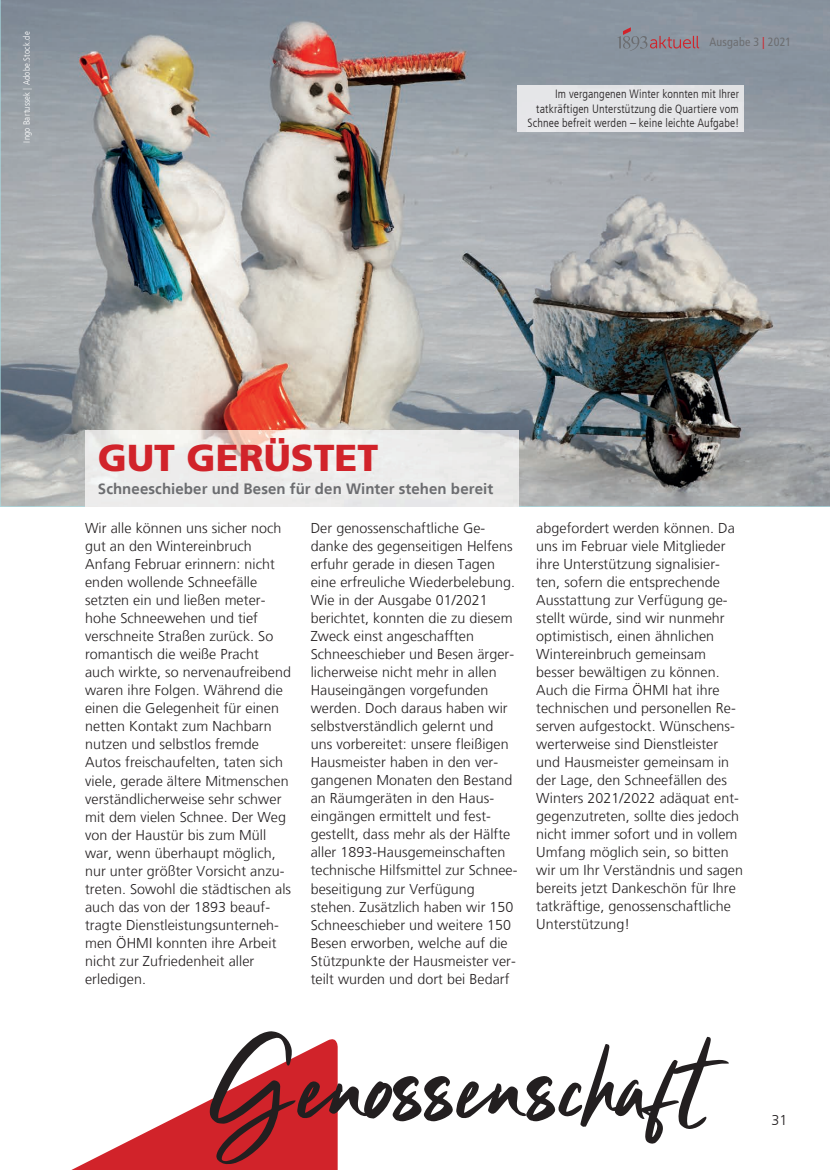
<style>
.page{position:relative;width:830px;height:1170px;background:#fff}
.page>*{position:absolute;margin:0;border:0;box-sizing:border-box;transform-origin:0 0}
.t1{font:97.5px "Clattering";color:#231f20}
.t2{font:900 37.5px "Frutiger LT Std";color:#d1232a}
.t3{font:700 15px "Frutiger LT";letter-spacing:.005em;color:#6c6d70}
.t4{font:300 14.25px/18px "Frutiger LT";letter-spacing:.005em;color:#231f20}
.t5{font:300 condensed 12px/14.4px "Frutiger LT";letter-spacing:.01em;color:#231f20;text-align:right}
.t6{font:condensed 12px "Frutiger LT";letter-spacing:.015em;color:#6c6d70}
.t7{font:300 condensed 9px "Frutiger LT";letter-spacing:.025em;color:#fff}
.s1{color:#d1232a}
</style>
<div class="page">
<svg style="left:73px;top:1039px;width:264px;height:130px"></svg>
<img style="left:1px;top:0;width:828px;height:506px">
<div style="left:517px;top:85px;width:226px;height:46px;background:#e5e6e8"></div>
<img style="left:85px;top:430px;width:433px;height:76px">
<svg style="left:617px;top:27px;width:81px;height:24px;background:#8f8791"></svg>
<p class="t7" style="left:22px;top:142px;width:112px;rotate:-90deg">Ingo Bartussek | Adobe.Stock.de</p>
<p class="t6" style="left:709px;top:35px;width:83px">Ausgabe 3 <span class="s1">|</span> 2021</p>
<p class="t5" style="left:527px;top:87px;width:213px">Im vergangenen Winter konnten mit Ihrer tatkräftigen Unterstützung die Quartiere vom<br>Schnee befreit werden – keine leichte Aufgabe!</p>
<h2 class="t2" style="left:98px;top:435px;width:282px">GUT GERÜSTET</h2>
<p class="t3" style="left:98px;top:479px;width:396px">Schneeschieber und Besen für den Winter stehen bereit</p>
<p class="t4" style="left:85px;top:519px;width:207px">Wir alle können uns sicher noch gut an den Wintereinbruch<br>Anfang Februar erinnern: nicht enden wollende Schneefälle setzten ein und ließen meter&shy;hohe Schneewehen und tief verschneite Straßen zurück. So romantisch die weiße Pracht auch wirkte, so nervenaufreibend waren ihre Folgen. Während die einen die Gelegenheit für einen netten Kontakt zum Nachbarn nutzen und selbstlos fremde<br>Autos freischaufelten, taten sich viele, gerade ältere Mitmenschen verständlicherweise sehr schwer mit dem vielen Schnee. Der Weg von der Haustür bis zum Müll war, wenn überhaupt möglich, nur unter größter Vorsicht anzu&shy;treten. Sowohl die städtischen als auch das von der 1893 beauf&shy;tragte Dienstleistungsunterneh&shy;men ÖHMI konnten ihre Arbeit nicht zur Zufriedenheit aller erledigen.</p>
<p class="t4" style="left:310px;top:519px;width:208px">Der genossenschaftliche Ge&shy;danke des gegenseitigen Helfens erfuhr gerade in diesen Tagen eine erfreuliche Wiederbelebung.<br>Wie in der Ausgabe 01/2021 berichtet, konnten die zu diesem<br>Zweck einst angeschafften<br>Schneeschieber und Besen ärger&shy;licherweise nicht mehr in allen<br>Hauseingängen vorgefunden werden. Doch daraus haben wir selbstverständlich gelernt und uns vorbereitet: unsere fleißigen<br>Hausmeister haben in den ver&shy;gangenen Monaten den Bestand an Räumgeräten in den Haus&shy;eingängen ermittelt und fest&shy;gestellt, dass mehr als der Hälfte aller 1893-Hausgemeinschaften technische Hilfsmittel zur Schnee&shy;beseitigung zur Verfügung stehen. Zusätzlich haben wir 150<br>Schneeschieber und weitere 150<br>Besen erworben, welche auf die<br>Stützpunkte der Hausmeister ver&shy;teilt wurden und dort bei Bedarf</p>
<p class="t4" style="left:536px;top:519px;width:208px">abgefordert werden können. Da uns im Februar viele Mitglieder ihre Unterstützung signalisier&shy;ten, sofern die entsprechende<br>Ausstattung zur Verfügung ge&shy;stellt würde, sind wir nunmehr optimistisch, einen ähnlichen<br>Wintereinbruch gemeinsam besser bewältigen zu können.<br>Auch die Firma ÖHMI hat ihre technischen und personellen Re&shy;serven aufgestockt. Wünschens&shy;werterweise sind Dienstleister und Hausmeister gemeinsam in der Lage, den Schneefällen des<br>Winters 2021/2022 adäquat ent&shy;gegenzutreten, sollte dies jedoch nicht immer sofort und in vollem<br>Umfang möglich sein, so bitten wir um Ihr Verständnis und sagen bereits jetzt Dankeschön für Ihre tatkräftige, genossenschaftliche<br>Unterstützung!</p>
<h1 class="t1" style="left:208px;top:1025px;width:498px">Genossenschaft</h1>
<p class="t4" style="left:771px;top:1111px;width:17px">31</p>
</div>
